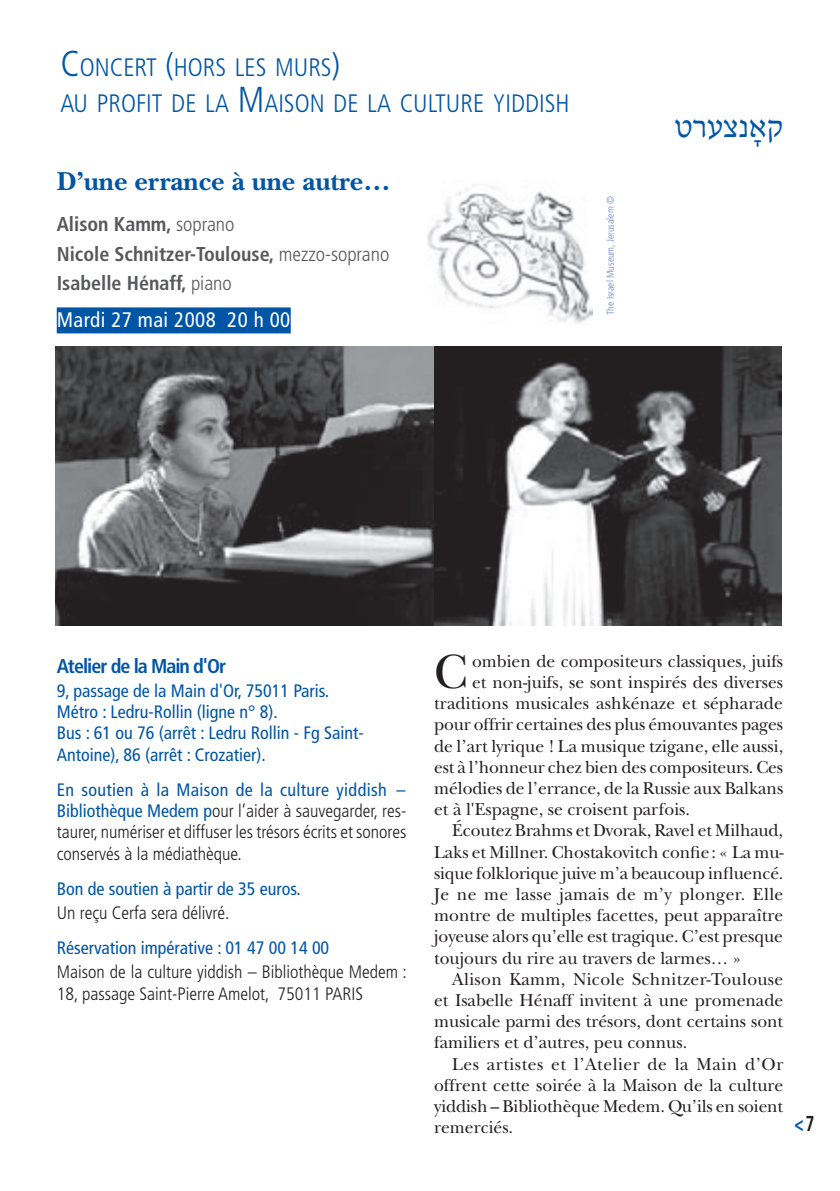
<style>
.page{position:relative;width:840px;height:1191px;background:#fff}
.page>*{position:absolute;margin:0;border:0;box-sizing:border-box;transform-origin:0 0}
.t1{font:50.2px "New Baskerville";color:#231f20}
.t2{font:34px "Narkisim";color:#0155a5}
.t3{font:700 27px "New Baskerville";color:#0155a5}
.t4{font:300 condensed 25.2px/36px "Frutiger";color:#0155a5}
.t5{font:700 21.6px "Frutiger";color:#0155a5;scale:.71 1}
.t6{font:condensed 21px "Frutiger";letter-spacing:.02em;color:#fff}
.t7{font:700 condensed 20px/29.6px "Frutiger";color:#57585a}
.t8{font:700 condensed 20px "Frutiger";letter-spacing:-.05em;color:#0155a5}
.t9{font:18px "New Baskerville";color:#231f20}
.t10{font:300 condensed 18px/21.2px "Frutiger";color:#231f20;text-align:justify}
.t11{font:condensed 18px/21.2px "Frutiger";color:#0155a5}
.t12{font:18px "New Baskerville";letter-spacing:.02em;color:#231f20}
.t13{font:18px "New Baskerville";letter-spacing:.03em;color:#231f20}
.t14{font:300 condensed 10px "Frutiger";color:#6c84c1}
.s1{font-size:36px}
.s2{font-size:32px}
.s3{font-weight:300}
.s4{font-weight:400;color:#0155a5}
.s5{color:#231f20}
</style>
<div class="page">
<div style="left:57px;top:307px;width:233px;height:26px;background:#0155a5"></div>
<img style="left:55px;top:346px;width:726px;height:279px">
<img style="left:427px;top:184px;width:165px;height:140px">
<h3 class="t4" style="left:60px;top:50px;width:510px"><span class="s1">C</span>ONCERT <span class="s2">(</span>HORS LES MURS<span class="s2">)<br></span>AU PROFIT DE LA <span class="s1">M</span>AISON DE LA CULTURE YIDDISH</h3>
<h3 class="t3" style="left:57px;top:165px;width:335px">D’une errance à une autre…</h3>
<p class="t7" style="left:57px;top:209px;width:334px">Alison Kamm, <span class="s3">soprano<br></span>Nicole Schnitzer-Toulouse, <span class="s3">mezzo-soprano<br></span>Isabelle Hénaff, <span class="s3">piano</span></p>
<p class="t6" style="left:57px;top:308px;width:235px">Mardi 27 mai 2008 20 h 00</p>
<p class="t14" style="left:604px;top:315px;width:120px;rotate:-90deg">The Israel Museum, Jerusalem ©</p>
<h2 class="t2" style="left:673px;top:113px;width:111px">קא ָ נצערט</h2>
<p class="t8" style="left:57px;top:654px;width:171px">Atelier de la Main d'Or</p>
<p class="t11" style="left:57px;top:680px;width:308px">9, passage de la Main d'Or, 75011 Paris.<br>Métro : Ledru-Rollin (ligne n° 8).<br>Bus : 61 ou 76 (arrêt : Ledru Rollin - Fg Saint-Antoine), 86 (arrêt : Crozatier).</p>
<p class="t10" style="left:57px;top:779px;width:351px"><span class="s4">En soutien à la Maison de la culture yiddish – Bibliothèque Medem p</span>our l’aider à sauvegarder, res&shy;taurer, numériser et diffuser les trésors écrits et sonores conservés à la médiathèque.</p>
<p class="t11" style="left:57px;top:878px;width:245px">Bon de soutien à partir de 35 euros.</p>
<p class="t10" style="left:57px;top:902px;width:174px">Un reçu Cerfa sera délivré.</p>
<p class="t11" style="left:57px;top:937px;width:274px">Réservation impérative : 01 47 00 14 00</p>
<p class="t10" style="left:57px;top:961px;width:351px">Maison de la culture yiddish – Bibliothèque Medem :<br>18, passage Saint-Pierre Amelot, 75011 PARIS</p>
<h1 class="t1" style="left:434px;top:642px;width:35px">C</h1>
<p class="t9" style="left:472px;top:650px;width:312px">ombien de compositeurs classiques, juifs</p>
<p class="t9" style="left:472px;top:671px;width:312px">et non-juifs, se sont inspirés des diverses</p>
<p class="t9" style="left:434px;top:693px;width:350px">traditions musicales ashkénaze et sépharade</p>
<p class="t9" style="left:434px;top:714px;width:350px">pour offrir certaines des plus émouvantes pages</p>
<p class="t9" style="left:434px;top:735px;width:350px">de l’art lyrique ! La musique tzigane, elle aussi,</p>
<p class="t9" style="left:434px;top:756px;width:350px">est à l’honneur chez bien des compositeurs. Ces</p>
<p class="t9" style="left:434px;top:777px;width:350px">mélodies de l’errance, de la Russie aux Balkans</p>
<p class="t9" style="left:434px;top:799px;width:257px">et à l'Espagne, se croisent parfois.</p>
<p class="t9" style="left:452px;top:820px;width:332px">Écoutez Brahms et Dvorak, Ravel et Milhaud,</p>
<p class="t9" style="left:434px;top:841px;width:351px">Laks et Millner. Chostakovitch confie: « La mu-</p>
<p class="t9" style="left:434px;top:862px;width:350px">sique folklorique juive m’a beaucoup influencé.</p>
<p class="t12" style="left:434px;top:883px;width:350px">Je ne me lasse jamais de m’y plonger. Elle</p>
<p class="t9" style="left:434px;top:905px;width:350px">montre de multiples facettes, peut apparaître</p>
<p class="t9" style="left:434px;top:926px;width:350px">joyeuse alors qu’elle est tragique. C’est presque</p>
<p class="t9" style="left:434px;top:947px;width:308px">toujours du rire au travers de larmes… »</p>
<p class="t12" style="left:452px;top:968px;width:332px">Alison Kamm, Nicole Schnitzer-Toulouse</p>
<p class="t9" style="left:434px;top:989px;width:350px">et Isabelle Hénaff invitent à une promenade</p>
<p class="t9" style="left:434px;top:1011px;width:350px">musicale parmi des trésors, dont certains sont</p>
<p class="t9" style="left:434px;top:1032px;width:254px">familiers et d’autres, peu connus.</p>
<p class="t13" style="left:452px;top:1053px;width:332px">Les artistes et l’Atelier de la Main d’Or</p>
<p class="t9" style="left:434px;top:1074px;width:350px">offrent cette soirée à la Maison de la culture</p>
<p class="t9" style="left:434px;top:1095px;width:350px">yiddish – Bibliothèque Medem. Qu’ils en soient</p>
<p class="t9" style="left:434px;top:1117px;width:80px">remerciés.</p>
<p class="t5" style="left:794px;top:1111px;width:29px">&lt;<span class="s5">7</span></p>
</div>
